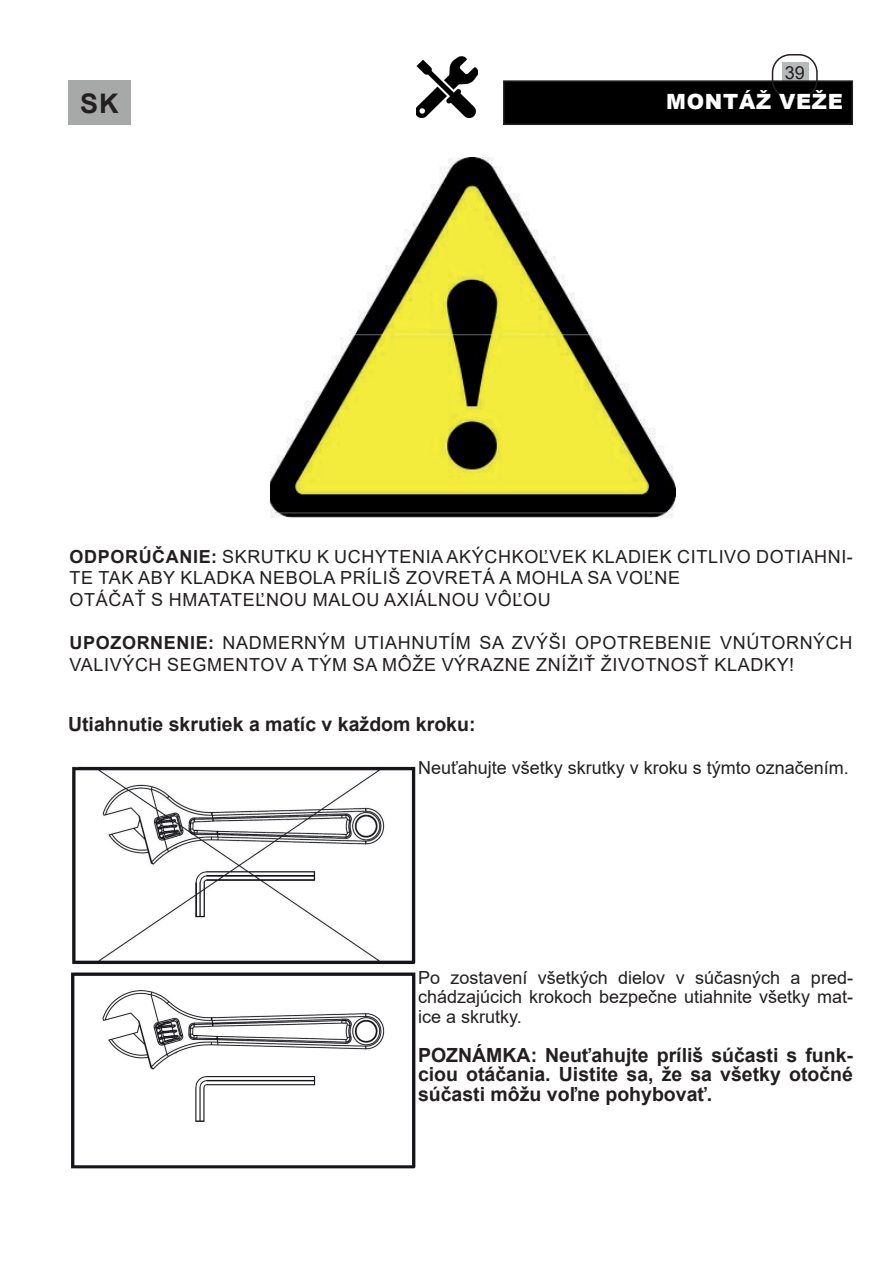
<style>
.page{position:relative;width:893px;height:1263px;background:#fff}
.page>*{position:absolute;margin:0;border:0;box-sizing:border-box;transform-origin:0 0}
.t1{font:700 27px "Arial";color:#231f20}
.t2{font:900 21px "Arial";letter-spacing:.035em;color:#fff}
.t3{font:700 19.5px/19.5px "Arial";color:#231f20;text-align:justify}
.t4{font:18px/21.6px "Arial";letter-spacing:.035em;color:#231f20}
.t5{font:18px "Arial";color:#231f20}
.s1{font-weight:700}
</style>
<div class="page">
<div style="left:782px;top:62px;width:26px;height:21px;background:#b7baba"></div>
<div style="left:504px;top:81px;width:348px;height:43px;background:#000001"></div>
<div style="left:503px;top:80px;width:350px;height:45px;border:2px solid #231f20"></div>
<div style="left:772px;top:54px;width:46px;height:45px;border:2px solid #231f20;border-radius:18px"></div>
<div style="left:68px;top:80px;width:63px;height:45px;background:#a7a9a9"></div>
<img style="left:416px;top:56px;width:61px;height:61px">
<img style="left:271px;top:157px;width:404px;height:360px">
<img style="left:72px;top:766px;width:344px;height:199px">
<img style="left:71px;top:972px;width:345px;height:197px">
<p class="t4" style="left:785px;top:61px;width:22px">39</p>
<h1 class="t1" style="left:80px;top:84px;width:40px">SK</h1>
<p class="t2" style="left:666px;top:87px;width:178px">MONTÁŽ VEŽE</p>
<p class="t4" style="left:70px;top:546px;width:785px"><span class="s1">ODPORÚČANIE:</span> SKRUTKU K UCHYTENIA AKÝCHKOĽVEK KLADIEK CITLIVO DOTIAHNI-<br>TE TAK ABY KLADKA NEBOLA PRÍLIŠ ZOVRETÁ A MOHLA SA VOĽNE<br>OTÁČAŤ S HMATATEĽNOU MALOU AXIÁLNOU VÔĽOU</p>
<p class="t4" style="left:70px;top:632px;width:784px"><span class="s1">UPOZORNENIE:</span> NADMERNÝM UTIAHNUTÍM SA ZVÝŠI OPOTREBENIE VNÚTORNÝCH<br>VALIVÝCH SEGMENTOV A TÝM SA MÔŽE VÝRAZNE ZNÍŽIŤ ŽIVOTNOSŤ KLADKY!</p>
<p class="t3" style="left:68px;top:714px;width:409px">Utiahnutie skrutiek a matíc v každom kroku:</p>
<p class="t5" style="left:418px;top:755px;width:432px">Neuťahujte všetky skrutky v kroku s týmto označením.</p>
<p class="t4" style="left:418px;top:967px;width:436px;line-height:19.5px;text-align:justify">Po zostavení všetkých dielov v súčasných a pred&shy;chádzajúcich krokoch bezpečne utiahnite všetky mat&shy;ice a skrutky.</p>
<p class="t3" style="left:418px;top:1045px;width:436px">POZNÁMKA: Neuťahujte príliš súčasti s funk&shy;ciou otáčania. Uistite sa, že sa všetky otočné súčasti môžu voľne pohybovať.</p>
</div>
